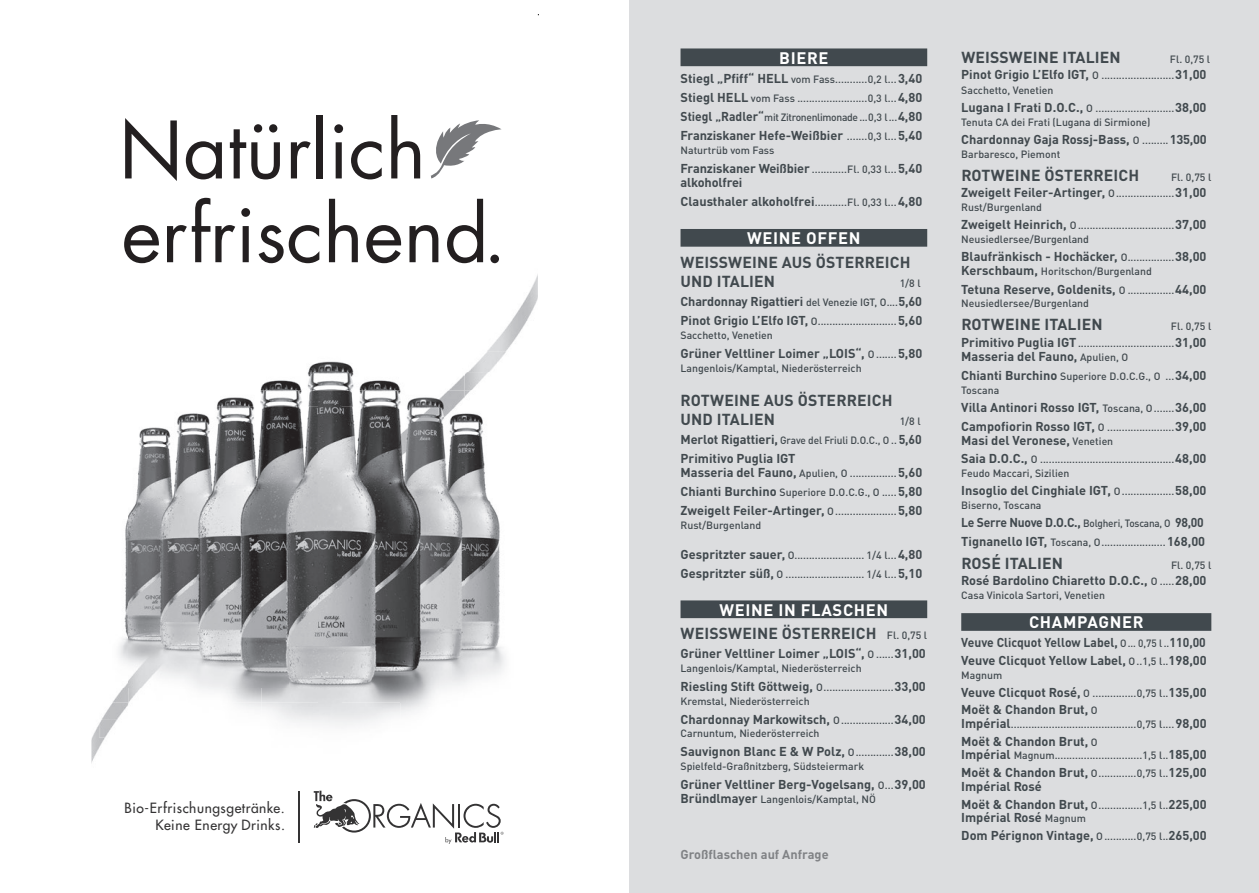
<style>
.page{position:relative;width:1259px;height:893px;background:#fff}
.page>*{position:absolute;margin:0;border:0;box-sizing:border-box;transform-origin:0 0}
.t1{font:76.95px/83.7px "Futura LT Pro";color:#231f20}
.t2{font:700 16.5px "DIN Pro";letter-spacing:.04em;color:#fff}
.t3{font:700 15.75px/18.8px "DIN Pro";letter-spacing:.01em;color:#41494e}
.t4{font:500 13.8px/16.5px "Futura LT Pro";letter-spacing:.04em;color:#343334;text-align:right}
.t5{font:700 12.75px/13.6px "DIN Pro";color:#41494e}
.t6{font:700 12.75px/17.9px "DIN Pro";color:#41494e;scale:.95 1}
.t7{font:700 12.75px "DIN Pro";letter-spacing:-.02em;color:#41494e;scale:.95 1}
.t8{font:700 12.75px "DIN Pro";color:#808285}
.t9{font:500 10.5px/19.2px "DIN Pro";color:#41494e}
.s1{font-weight:700;font-size:12.75px}
.s2{font-weight:500;font-size:10.5px}
</style>
<div class="page">
<div style="left:629px;top:0;width:630px;height:893px;background:#dcdddf"></div>
<img style="left:487px;top:274px;width:51px;height:78px">
<img style="left:91px;top:725px;width:15px;height:38px">
<img style="left:464px;top:413px;width:41px;height:272px">
<img style="left:99px;top:413px;width:99px;height:324px">
<img style="left:308px;top:352px;width:198px;height:20px">
<img style="left:198px;top:372px;width:266px;height:354px">
<img style="left:261px;top:390px;width:139px;height:329px">
<img style="left:319px;top:407px;width:23px;height:296px">
<svg style="left:314px;top:791px;width:189px;height:53px"></svg>
<hr style="left:298px;top:791px;width:1px;height:51px;background:#343334">
<svg style="left:431px;top:120px;width:70px;height:58px"></svg>
<div style="left:961px;top:613px;width:250px;height:18px;background:#41494e"></div>
<div style="left:680px;top:48px;width:247px;height:18px;background:#41494e"></div>
<div style="left:680px;top:229px;width:247px;height:18px;background:#41494e"></div>
<div style="left:680px;top:600px;width:247px;height:18px;background:#41494e"></div>
<h1 class="t1" style="left:119px;top:107px;width:389px">Natürlich erfrischend.</h1>
<h3 class="t4" style="left:125px;top:799px;width:162px">Bio-Erfrischungsgetränke.<br>Keine Energy Drinks.</h3>
<h2 class="t2" style="left:779px;top:44px;width:51px">BIERE</h2>
<p class="t9" style="left:680px;top:68px;width:243px;text-align:justify"><span class="s1">Stiegl „Pfiff“ HELL</span> vom Fass ...........0,2 l ...<span class="s1">3,40<br>Stiegl HELL</span> vom Fass ........................0,3 l ...<span class="s1">4,80<br>Stiegl „Radler“</span>mit Zitronenlimonade ...0,3 l ...<span class="s1">4,80</span></p>
<p class="t5" style="left:680px;top:127px;width:243px">Franziskaner Hefe-Weißbier <span class="s2">.......0,3 l ...</span>5,40</p>
<p class="t9" style="left:680px;top:139px;width:95px">Naturtrüb vom Fass</p>
<p class="t5" style="left:680px;top:160px;width:243px;line-height:14.2px">Franziskaner Weißbier <span class="s2">............Fl. 0,33 l ...</span>5,40 alkoholfrei</p>
<p class="t5" style="left:680px;top:193px;width:243px">Clausthaler alkoholfrei <span class="s2">...........Fl. 0,33 l ...</span>4,80</p>
<h2 class="t2" style="left:747px;top:224px;width:115px">WEINE OFFEN</h2>
<h3 class="t3" style="left:680px;top:251px;width:231px">WEISSWEINE AUS ÖSTERREICH<br>UND ITALIEN</h3>
<p class="t9" style="left:899px;top:272px;width:22px">1/8 l</p>
<p class="t5" style="left:680px;top:293px;width:243px">Chardonnay Rigattieri <span class="s2">del Venezie IGT, O ....</span>5,60</p>
<p class="t9" style="left:680px;top:313px;width:243px;line-height:14.2px"><span class="s1">Pinot Grigio L’Elfo IGT,</span> O...........................<span class="s1">5,60<br></span>Sacchetto, Venetien</p>
<p class="t5" style="left:680px;top:345px;width:243px">Grüner Veltliner Loimer „LOIS“, <span class="s2">O .......</span>5,80</p>
<p class="t9" style="left:680px;top:357px;width:183px">Langenlois/Kamptal, Niederösterreich</p>
<h3 class="t3" style="left:680px;top:389px;width:213px">ROTWEINE AUS ÖSTERREICH<br>UND ITALIEN</h3>
<p class="t9" style="left:680px;top:410px;width:243px;text-align:right">1/8 l<br><span class="s1">Merlot Rigattieri,</span> Grave del Friuli D.O.C., O .. <span class="s1">5,60</span></p>
<p class="t5" style="left:680px;top:450px;width:117px">Primitivo Puglia IGT</p>
<p class="t9" style="left:680px;top:463px;width:243px"><span class="s1">Masseria del Fauno,</span> Apulien, O ................<span class="s1">5,60<br>Chianti Burchino</span> Superiore D.O.C.G., O .....<span class="s1">5,80</span></p>
<p class="t5" style="left:680px;top:502px;width:243px">Zweigelt Feiler-Artinger, <span class="s2">O .....................</span>5,80</p>
<p class="t9" style="left:680px;top:514px;width:82px">Rust/Burgenland</p>
<p class="t9" style="left:680px;top:544px;width:243px"><span class="s1">Gespritzter sauer,</span> O........................ 1/4 l ...<span class="s1">4,80<br>Gespritzter süß,</span> O ........................... 1/4 l ...<span class="s1">5,10</span></p>
<h2 class="t2" style="left:719px;top:596px;width:170px">WEINE IN FLASCHEN</h2>
<h3 class="t3" style="left:680px;top:622px;width:248px">WEISSWEINE ÖSTERREICH <span class="s2">Fl. 0,75 l</span></h3>
<p class="t5" style="left:680px;top:645px;width:247px">Grüner Veltliner Loimer „LOIS“, <span class="s2">O ......</span>31,00</p>
<p class="t9" style="left:680px;top:657px;width:183px">Langenlois/Kamptal, Niederösterreich</p>
<p class="t5" style="left:680px;top:678px;width:247px">Riesling Stift Göttweig, <span class="s2">O ........................</span>33,00</p>
<p class="t9" style="left:680px;top:690px;width:131px">Kremstal, Niederösterreich</p>
<p class="t5" style="left:680px;top:711px;width:247px">Chardonnay Markowitsch, <span class="s2">O ..................</span>34,00</p>
<p class="t9" style="left:680px;top:723px;width:140px">Carnuntum, Niederösterreich</p>
<p class="t5" style="left:680px;top:743px;width:247px">Sauvignon Blanc E &amp; W Polz, <span class="s2">O .............</span>38,00</p>
<p class="t9" style="left:680px;top:755px;width:185px">Spielfeld-Graßnitzberg, Südsteiermark</p>
<p class="t5" style="left:680px;top:776px;width:247px">Grüner Veltliner Berg-Vogelsang, <span class="s2">O ...</span>39,00</p>
<p class="t9" style="left:680px;top:789px;width:197px"><span class="s1">Bründlmayer</span> Langenlois/Kamptal, NÖ</p>
<p class="t8" style="left:680px;top:844px;width:150px">Großflaschen auf Anfrage</p>
<h3 class="t3" style="left:961px;top:46px;width:161px">WEISSWEINE ITALIEN</h3>
<p class="t9" style="left:1170px;top:49px;width:42px">Fl. 0,75 l</p>
<p class="t5" style="left:961px;top:66px;width:247px">Pinot Grigio L’Elfo IGT, <span class="s2">O .........................</span>31,00</p>
<p class="t9" style="left:961px;top:80px;width:247px;line-height:18.5px">Sacchetto, Venetien<br><span class="s1">Lugana I Frati D.O.C.,</span> O ...........................<span class="s1">38,00</span></p>
<p class="t9" style="left:961px;top:111px;width:191px">Tenuta CA dei Frati (Lugana di Sirmione)</p>
<p class="t5" style="left:961px;top:131px;width:247px">Chardonnay Gaja Rossj-Bass, <span class="s2">O .........</span>135,00</p>
<p class="t9" style="left:961px;top:143px;width:101px">Barbaresco, Piemont</p>
<h3 class="t3" style="left:961px;top:164px;width:179px">ROTWEINE ÖSTERREICH</h3>
<p class="t9" style="left:1171px;top:166px;width:42px">Fl. 0,75 l</p>
<p class="t5" style="left:961px;top:184px;width:247px">Zweigelt Feiler-Artinger, <span class="s2">O ....................</span>31,00</p>
<p class="t9" style="left:961px;top:196px;width:247px;line-height:18.5px">Rust/Burgenland<br><span class="s1">Zweigelt Heinrich,</span> O .................................<span class="s1">37,00</span></p>
<p class="t9" style="left:961px;top:228px;width:129px">Neusiedlersee/Burgenland</p>
<p class="t5" style="left:961px;top:248px;width:247px">Blaufränkisch - Hochäcker, <span class="s2">O ................</span>38,00</p>
<p class="t9" style="left:961px;top:261px;width:192px"><span class="s1">Kerschbaum,</span> Horitschon/Burgenland</p>
<p class="t5" style="left:961px;top:281px;width:247px">Tetuna Reserve, Goldenits, <span class="s2">O ................</span>44,00</p>
<p class="t9" style="left:961px;top:293px;width:129px">Neusiedlersee/Burgenland</p>
<h3 class="t3" style="left:961px;top:313px;width:143px">ROTWEINE ITALIEN</h3>
<p class="t9" style="left:961px;top:317px;width:251px;line-height:16.4px;text-indent:210px">Fl. 0,75 l<br><span class="s1">Primitivo Puglia IGT</span> .................................<span class="s1">31,00</span></p>
<p class="t5" style="left:961px;top:348px;width:168px">Masseria del Fauno, <span class="s2">Apulien, O</span></p>
<p class="t9" style="left:961px;top:368px;width:247px;line-height:13.5px"><span class="s1">Chianti Burchino</span> Superiore D.O.C.G., O ...<span class="s1">34,00<br></span>Toscana</p>
<p class="t5" style="left:961px;top:397px;width:247px;line-height:18.5px">Villa Antinori Rosso IGT, <span class="s2">Toscana, O .......</span>36,00<br>Campofiorin Rosso IGT, <span class="s2">O .......................</span>39,00</p>
<p class="t5" style="left:961px;top:432px;width:153px">Masi del Veronese, <span class="s2">Venetien</span></p>
<p class="t9" style="left:961px;top:452px;width:247px;line-height:13.5px"><span class="s1">Saia D.O.C.,</span> O ..............................................<span class="s1">48,00<br></span>Feudo Maccari, Sizilien</p>
<p class="t5" style="left:961px;top:482px;width:247px">Insoglio del Cinghiale IGT, <span class="s2">O ..................</span>58,00</p>
<p class="t9" style="left:961px;top:494px;width:82px">Biserno, Toscana</p>
<p class="t7" style="left:961px;top:512px;width:257px">Le Serre Nuove D.O.C., <span class="s2">Bolgheri, Toscana, O</span> 98,00</p>
<p class="t9" style="left:961px;top:531px;width:245px"><span class="s1">Tignanello IGT,</span> Toscana, O ......................<span class="s1">168,00</span></p>
<h3 class="t3" style="left:961px;top:552px;width:103px">ROSÉ ITALIEN</h3>
<p class="t9" style="left:1171px;top:554px;width:42px">Fl. 0,75 l</p>
<p class="t5" style="left:961px;top:572px;width:247px">Rosé Bardolino Chiaretto D.O.C., <span class="s2">O .....</span>28,00</p>
<p class="t9" style="left:961px;top:584px;width:145px">Casa Vinicola Sartori, Venetien</p>
<h2 class="t2" style="left:1029px;top:609px;width:116px">CHAMPAGNER</h2>
<p class="t6" style="left:961px;top:632px;width:260px">Veuve Clicquot Yellow Label, <span class="s2">O ... 0,75 l ..</span>110,00<br>Veuve Clicquot Yellow Label, <span class="s2">O ..1,5 l ..</span>198,00</p>
<p class="t9" style="left:961px;top:664px;width:43px">Magnum</p>
<p class="t5" style="left:961px;top:682px;width:247px;line-height:17.9px">Veuve Clicquot Rosé, <span class="s2">O ...............0,75 l ..</span>135,00<br>Moët &amp; Chandon Brut, <span class="s2">O</span></p>
<p class="t9" style="left:961px;top:713px;width:247px"><span class="s1">Impérial</span> ...........................................0,75 l ....<span class="s1">98,00</span></p>
<p class="t5" style="left:961px;top:733px;width:138px">Moët &amp; Chandon Brut, <span class="s2">O</span></p>
<p class="t9" style="left:961px;top:745px;width:247px"><span class="s1">Impérial</span> Magnum ..............................1,5 l ..<span class="s1">185,00</span></p>
<p class="t5" style="left:961px;top:764px;width:247px">Moët &amp; Chandon Brut, <span class="s2">O .............0,75 l ..</span>125,00<br>Impérial Rosé</p>
<p class="t5" style="left:961px;top:796px;width:247px">Moët &amp; Chandon Brut, <span class="s2">O ...............1,5 l ..</span>225,00<br>Impérial Rosé <span class="s2">Magnum</span></p>
<p class="t5" style="left:961px;top:827px;width:247px">Dom Pérignon Vintage, <span class="s2">O ...........0,75 l ..</span>265,00</p>
</div>
